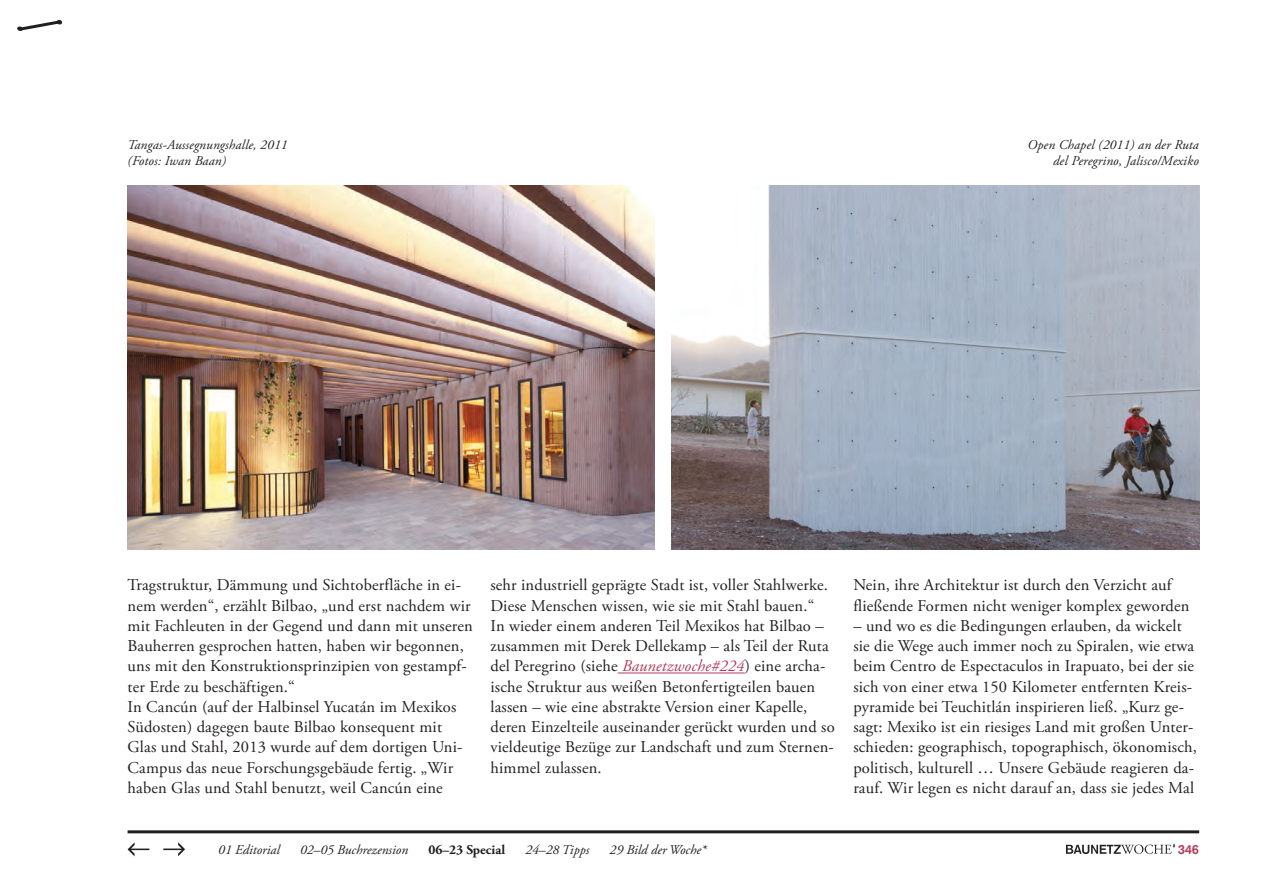
<style>
.page{position:relative;width:1263px;height:893px;background:#fff}
.page>*{position:absolute;margin:0;border:0;box-sizing:border-box;transform-origin:0 0}
.t1{font:16.5px/20.2px "Adobe Garamond Pro";letter-spacing:.01em;color:#231f20}
.Navigation_Off{font:italic 13.5px/16.5px "Adobe Garamond Pro";letter-spacing:.01em;color:#231f20}
.Navigation_Off-2{font:700 13.5px "Adobe Garamond Pro";color:#231f20}
.t2{font:700 13.05px "Akzidenz Grotesk";color:#b53b58}
.s1{font-style:italic;color:#b53b58}
</style>
<div class="page">
<hr style="left:128px;top:830px;width:1071px;height:3px;background:#231f20">
<svg style="left:128px;top:842px;width:21px;height:14px"></svg>
<svg style="left:163px;top:842px;width:22px;height:14px"></svg>
<svg style="left:17px;top:20px;width:46px;height:11px"></svg>
<svg style="left:1066px;top:844px;width:109px;height:10px"></svg>
<hr style="left:618px;top:673px;width:127px;height:1px;background:#b53b58">
<img style="left:128px;top:185px;width:527px;height:365px">
<img style="left:672px;top:185px;width:527px;height:365px">
<p class="Navigation_Off" style="left:128px;top:136px;width:162px">Tangas-Aussegnungshalle, 2011 (Fotos: Iwan Baan)</p>
<p class="Navigation_Off" style="left:1027px;top:136px;width:173px;text-align:right">Open Chapel (2011) an der Ruta del Peregrino, Jalisco/Mexiko</p>
<p class="t1" style="left:128px;top:576px;width:347px">Tragstruktur, Dämmung und Sichtoberfläche in ei&shy;nem werden“, erzählt Bilbao, „und erst nachdem wir mit Fachleuten in der Gegend und dann mit unseren Bauherren gesprochen hatten, haben wir begonnen, uns mit den Konstruktionsprinzipien von gestampf&shy;ter Erde zu beschäftigen.“</p>
<p class="t1" style="left:128px;top:697px;width:336px">In Cancún (auf der Halbinsel Yucatán im Mexikos Südosten) dagegen baute Bilbao konsequent mit Glas und Stahl, 2013 wurde auf dem dortigen Uni-Campus das neue Forschungsgebäude fertig. „Wir haben Glas und Stahl benutzt, weil Cancún eine</p>
<p class="t1" style="left:490px;top:576px;width:346px">sehr industriell geprägte Stadt ist, voller Stahlwerke.<br>Diese Menschen wissen, wie sie mit Stahl bauen.“<br>In wieder einem anderen Teil Mexikos hat Bilbao – zusammen mit Derek Dellekamp – als Teil der Ruta del Peregrino (siehe <span class="s1">Baunetzwoche#224</span>) eine archa&shy;ische Struktur aus weißen Betonfertigteilen bauen lassen – wie eine abstrakte Version einer Kapelle, deren Einzelteile auseinander gerückt wurden und so vieldeutige Bezüge zur Landschaft und zum Sternen&shy;himmel zulassen.</p>
<p class="t1" style="left:853px;top:575px;width:338px">Nein, ihre Architektur ist durch den Verzicht auf fließende Formen nicht weniger komplex geworden</p>
<p class="t1" style="left:853px;top:616px;width:345px">– und wo es die Bedingungen erlauben, da wickelt sie die Wege auch immer noch zu Spiralen, wie etwa beim Centro de Espectaculos in Irapuato, bei der sie sich von einer etwa 150 Kilometer entfernten Kreis&shy;pyramide bei Teuchitlán inspirieren ließ. „Kurz ge&shy;sagt: Mexiko ist ein riesiges Land mit großen Unter&shy;schieden: geographisch, topographisch, ökonomisch, politisch, kulturell … Unsere Gebäude reagieren da&shy;rauf. Wir legen es nicht darauf an, dass sie jedes Mal</p>
<p class="Navigation_Off" style="left:218px;top:841px;width:63px">01 Editorial</p>
<p class="Navigation_Off" style="left:300px;top:841px;width:110px">02–05 Buchrezension</p>
<p class="Navigation_Off-2" style="left:428px;top:841px;width:78px">06–23 Special</p>
<p class="Navigation_Off" style="left:525px;top:841px;width:65px">24–28 Tipps</p>
<p class="Navigation_Off" style="left:610px;top:841px;width:98px">29 Bild der Woche*</p>
<p class="t2" style="left:1178px;top:841px;width:23px">346</p>
</div>
